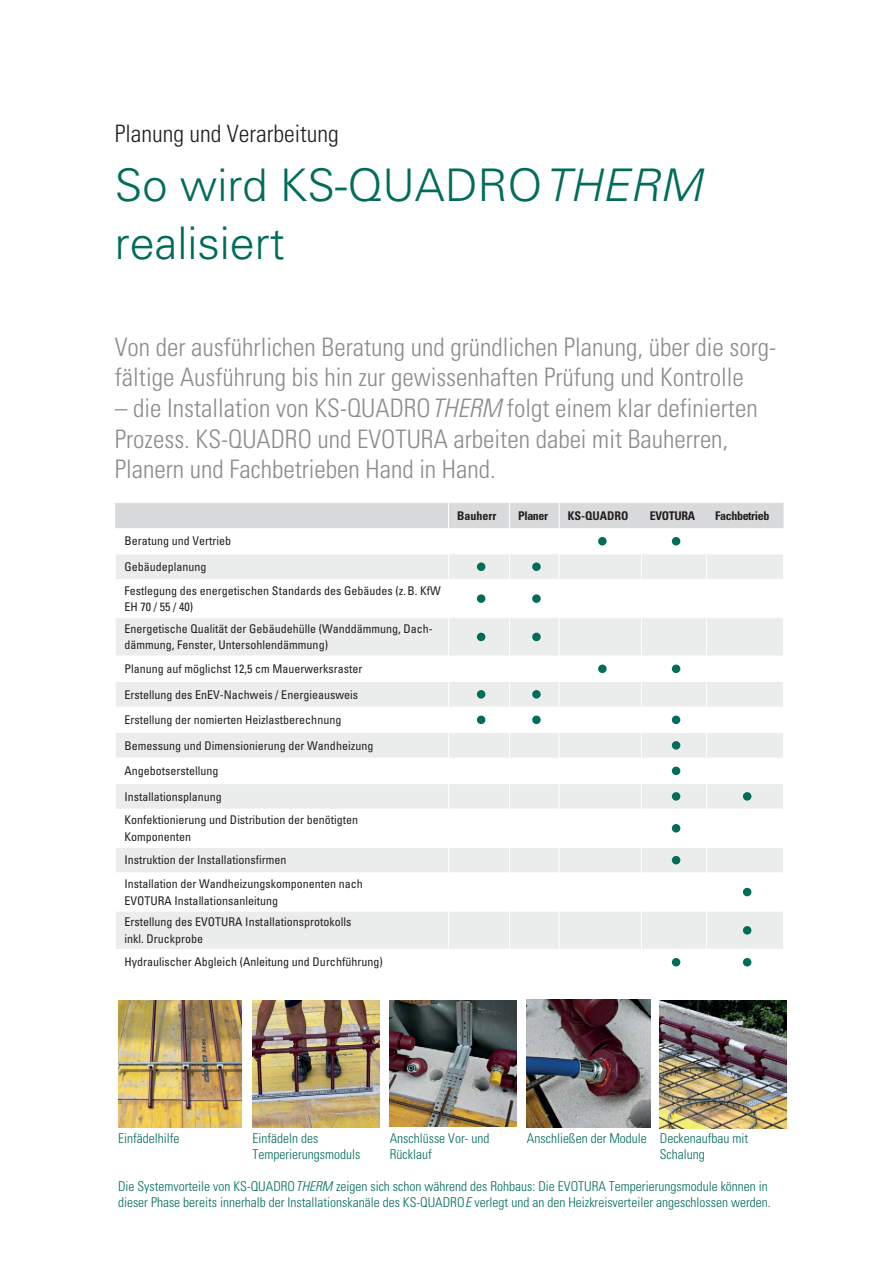
<style>
.page{position:relative;width:872px;height:1263px;background:#fff}
.page>*{position:absolute;margin:0;border:0;box-sizing:border-box;transform-origin:0 0}
.t1{font:300 45px/58.5px "Univers LT";color:#006c5a}
.t2{font:300 condensed 25.5px/30.6px "Univers LT";color:#8a8c8e}
.t3{font:300 condensed 24px "Univers LT";color:#231f20}
.t4{font:300 condensed 13.5px/16.2px "Univers LT";color:#006c5a}
.t5{font:condensed 12px/25.5px "Univers LT";color:#231f20}
.t6{font:700 condensed 12px "Univers LT";letter-spacing:-.03em;color:#231f20}
.t7{font:700 condensed 12px "Univers LT";color:#231f20}
.s1{font-style:italic}
</style>
<div class="page">
<img style="left:118px;top:1000px;width:123px;height:127px">
<img style="left:252px;top:1000px;width:127px;height:127px">
<hr style="left:390px;top:1127px;width:127px;height:1px;background:#e6e7e8">
<img style="left:390px;top:1000px;width:127px;height:127px">
<img style="left:527px;top:1000px;width:123px;height:127px">
<img style="left:660px;top:1000px;width:126px;height:128px">
<svg style="left:116px;top:595px;width:667px;height:60px;fill:#ebecec"></svg>
<svg style="left:116px;top:665px;width:667px;height:302px"></svg>
<hr style="left:115px;top:617px;width:333px;height:1px;background:#fff">
<hr style="left:449px;top:617px;width:60px;height:1px;background:#fff">
<hr style="left:510px;top:617px;width:49px;height:1px;background:#fff">
<hr style="left:641px;top:580px;width:1px;height:37px;background:#fff">
<hr style="left:706px;top:580px;width:1px;height:37px;background:#fff">
<hr style="left:559px;top:617px;width:147px;height:1px;background:#fff">
<hr style="left:706px;top:617px;width:77px;height:1px;background:#fff">
<hr style="left:115px;top:681px;width:333px;height:1px;background:#fff">
<hr style="left:115px;top:707px;width:333px;height:1px;background:#fff">
<hr style="left:449px;top:681px;width:60px;height:1px;background:#fff">
<hr style="left:449px;top:707px;width:60px;height:1px;background:#fff">
<hr style="left:510px;top:681px;width:49px;height:1px;background:#fff">
<hr style="left:510px;top:707px;width:49px;height:1px;background:#fff">
<hr style="left:641px;top:618px;width:1px;height:38px;background:#fff">
<hr style="left:706px;top:618px;width:1px;height:38px;background:#fff">
<hr style="left:641px;top:809px;width:1px;height:38px;background:#fff">
<hr style="left:706px;top:809px;width:1px;height:38px;background:#fff">
<hr style="left:641px;top:873px;width:1px;height:38px;background:#fff">
<hr style="left:706px;top:873px;width:1px;height:38px;background:#fff">
<svg style="left:641px;top:950px;width:1px;height:17px"></svg>
<svg style="left:706px;top:950px;width:1px;height:17px"></svg>
<hr style="left:559px;top:681px;width:147px;height:1px;background:#fff">
<hr style="left:706px;top:681px;width:77px;height:1px;background:#fff">
<hr style="left:559px;top:707px;width:147px;height:1px;background:#fff">
<hr style="left:706px;top:707px;width:77px;height:1px;background:#fff">
<svg style="left:115px;top:503px;width:669px;height:76px"></svg>
<hr style="left:448px;top:579px;width:1px;height:39px;background:#fff">
<hr style="left:509px;top:579px;width:1px;height:39px;background:#fff">
<hr style="left:559px;top:579px;width:1px;height:39px;background:#fff">
<hr style="left:448px;top:618px;width:1px;height:38px;background:#fff">
<hr style="left:509px;top:618px;width:1px;height:38px;background:#fff">
<hr style="left:559px;top:618px;width:1px;height:38px;background:#fff">
<hr style="left:448px;top:809px;width:1px;height:38px;background:#fff">
<hr style="left:509px;top:809px;width:1px;height:38px;background:#fff">
<hr style="left:559px;top:809px;width:1px;height:38px;background:#fff">
<hr style="left:448px;top:873px;width:1px;height:38px;background:#fff">
<hr style="left:509px;top:873px;width:1px;height:38px;background:#fff">
<hr style="left:559px;top:873px;width:1px;height:38px;background:#fff">
<svg style="left:448px;top:950px;width:1px;height:17px"></svg>
<svg style="left:509px;top:950px;width:1px;height:17px"></svg>
<svg style="left:559px;top:950px;width:1px;height:17px"></svg>
<hr style="left:115px;top:732px;width:591px;height:1px;background:#fff">
<hr style="left:706px;top:732px;width:78px;height:1px;background:#fff">
<hr style="left:115px;top:758px;width:591px;height:1px;background:#fff">
<hr style="left:706px;top:758px;width:78px;height:1px;background:#fff">
<hr style="left:115px;top:783px;width:591px;height:1px;background:#fff">
<hr style="left:706px;top:783px;width:78px;height:1px;background:#fff">
<svg style="left:448px;top:665px;width:1px;height:144px"></svg>
<svg style="left:509px;top:665px;width:1px;height:144px"></svg>
<svg style="left:559px;top:665px;width:1px;height:144px"></svg>
<svg style="left:641px;top:665px;width:1px;height:144px"></svg>
<svg style="left:706px;top:665px;width:1px;height:144px"></svg>
<hr style="left:115px;top:809px;width:591px;height:1px;background:#fff">
<hr style="left:706px;top:809px;width:78px;height:1px;background:#fff">
<hr style="left:115px;top:847px;width:591px;height:1px;background:#fff">
<hr style="left:706px;top:847px;width:78px;height:1px;background:#fff">
<svg style="left:448px;top:848px;width:1px;height:25px"></svg>
<svg style="left:509px;top:848px;width:1px;height:25px"></svg>
<svg style="left:559px;top:848px;width:1px;height:25px"></svg>
<svg style="left:641px;top:848px;width:1px;height:25px"></svg>
<svg style="left:706px;top:848px;width:1px;height:25px"></svg>
<hr style="left:115px;top:873px;width:591px;height:1px;background:#fff">
<hr style="left:706px;top:873px;width:78px;height:1px;background:#fff">
<hr style="left:115px;top:911px;width:591px;height:1px;background:#fff">
<hr style="left:706px;top:911px;width:78px;height:1px;background:#fff">
<hr style="left:448px;top:911px;width:1px;height:38px;background:#fff">
<hr style="left:509px;top:911px;width:1px;height:38px;background:#fff">
<hr style="left:559px;top:911px;width:1px;height:38px;background:#fff">
<hr style="left:641px;top:911px;width:1px;height:38px;background:#fff">
<hr style="left:706px;top:911px;width:1px;height:38px;background:#fff">
<hr style="left:115px;top:949px;width:591px;height:1px;background:#fff">
<hr style="left:706px;top:949px;width:78px;height:1px;background:#fff">
<div style="left:598px;top:537px;width:8px;height:8px;background:#006c5a;border-radius:50%"></div>
<div style="left:672px;top:537px;width:8px;height:8px;background:#006c5a;border-radius:50%"></div>
<div style="left:477px;top:562px;width:8px;height:9px;background:#006c5a;border-radius:50%"></div>
<div style="left:532px;top:562px;width:9px;height:9px;background:#006c5a;border-radius:50%"></div>
<div style="left:477px;top:594px;width:8px;height:9px;background:#006c5a;border-radius:50%"></div>
<div style="left:532px;top:594px;width:9px;height:9px;background:#006c5a;border-radius:50%"></div>
<div style="left:477px;top:633px;width:8px;height:8px;background:#006c5a;border-radius:50%"></div>
<div style="left:532px;top:633px;width:9px;height:8px;background:#006c5a;border-radius:50%"></div>
<div style="left:598px;top:664px;width:8px;height:9px;background:#006c5a;border-radius:50%"></div>
<div style="left:672px;top:664px;width:8px;height:9px;background:#006c5a;border-radius:50%"></div>
<div style="left:477px;top:690px;width:8px;height:8px;background:#006c5a;border-radius:50%"></div>
<div style="left:532px;top:690px;width:9px;height:8px;background:#006c5a;border-radius:50%"></div>
<div style="left:477px;top:716px;width:8px;height:8px;background:#006c5a;border-radius:50%"></div>
<div style="left:532px;top:716px;width:9px;height:8px;background:#006c5a;border-radius:50%"></div>
<div style="left:672px;top:716px;width:8px;height:8px;background:#006c5a;border-radius:50%"></div>
<div style="left:672px;top:741px;width:8px;height:9px;background:#006c5a;border-radius:50%"></div>
<div style="left:672px;top:767px;width:8px;height:8px;background:#006c5a;border-radius:50%"></div>
<div style="left:672px;top:792px;width:8px;height:9px;background:#006c5a;border-radius:50%"></div>
<div style="left:743px;top:792px;width:8px;height:9px;background:#006c5a;border-radius:50%"></div>
<div style="left:672px;top:824px;width:8px;height:8px;background:#006c5a;border-radius:50%"></div>
<div style="left:672px;top:856px;width:8px;height:8px;background:#006c5a;border-radius:50%"></div>
<div style="left:743px;top:888px;width:8px;height:8px;background:#006c5a;border-radius:50%"></div>
<div style="left:743px;top:926px;width:8px;height:8px;background:#006c5a;border-radius:50%"></div>
<div style="left:672px;top:958px;width:8px;height:8px;background:#006c5a;border-radius:50%"></div>
<div style="left:743px;top:958px;width:8px;height:8px;background:#006c5a;border-radius:50%"></div>
<h3 class="t3" style="left:115px;top:122px;width:225px">Planung und Verarbeitung</h3>
<h1 class="t1" style="left:115px;top:158px;width:588px">So wird KS-QUADRO <span class="s1">THERM </span>realisiert</h1>
<h2 class="t2" style="left:115px;top:333px;width:663px">Von der ausführlichen Beratung und gründlichen Planung, über die sorg&shy;fältige Ausführung bis hin zur gewissenhaften Prüfung und Kontrolle</h2>
<h2 class="t2" style="left:115px;top:394px;width:644px">– die Installation von KS-QUADRO <span class="s1">THERM</span> folgt einem klar definierten<br>Prozess. KS-QUADRO und EVOTURA arbeiten dabei mit Bauherren,<br>Planern und Fachbetrieben Hand in Hand.</h2>
<p class="t5" style="left:125px;top:529px;width:108px">Beratung und Vertrieb<br>Gebäudeplanung</p>
<p class="t5" style="left:125px;top:583px;width:318px;line-height:16.5px">Festlegung des energetischen Standards des Gebäudes (z. B. KfW<br>EH 70 / 55 / 40)</p>
<p class="t5" style="left:125px;top:621px;width:309px;line-height:16.5px">Energetische Qualität der Gebäudehülle (Wanddämmung, Dach&shy;dämmung, Fenster, Untersohlendämmung)</p>
<p class="t5" style="left:125px;top:657px;width:250px">Planung auf möglichst 12,5 cm Mauerwerksraster Erstellung des EnEV-Nachweis / Energieausweis Erstellung der nomierten Heizlastberechnung Bemessung und Dimensionierung der Wandheizung Angebotserstellung<br>Installationsplanung</p>
<p class="t5" style="left:125px;top:812px;width:235px;line-height:16.5px">Konfektionierung und Distribution der benötigten<br>Komponenten</p>
<p class="t5" style="left:125px;top:849px;width:239px;line-height:23.7px">Instruktion der Installationsfirmen<br>Installation der Wandheizungskomponenten nach</p>
<p class="t5" style="left:125px;top:890px;width:228px;line-height:21.8px">EVOTURA Installationsanleitung<br>Erstellung des EVOTURA Installationsprotokolls</p>
<p class="t5" style="left:125px;top:927px;width:259px;line-height:23.7px">inkl. Druckprobe<br>Hydraulischer Abgleich (Anleitung und Durchführung)</p>
<p class="t7" style="left:457px;top:510px;width:41px">Bauherr</p>
<p class="t6" style="left:518px;top:510px;width:32px">Planer</p>
<p class="t7" style="left:567px;top:510px;width:62px">KS-QUADRO</p>
<p class="t6" style="left:650px;top:510px;width:47px">EVOTURA</p>
<p class="t6" style="left:715px;top:510px;width:56px">Fachbetrieb</p>
<p class="t4" style="left:118px;top:1131px;width:63px">Einfädelhilfe</p>
<p class="t4" style="left:252px;top:1131px;width:109px">Einfädeln des<br>Temperierungsmoduls</p>
<p class="t4" style="left:390px;top:1131px;width:101px">Anschlüsse Vor- und<br>Rücklauf</p>
<p class="t4" style="left:660px;top:1131px;width:90px;text-indent:-133px">Anschließen der Module Deckenaufbau mit<br>Schalung</p>
<p class="t4" style="left:118px;top:1178px;width:654px">Die Systemvorteile von KS-QUADRO <span class="s1">THERM</span> zeigen sich schon während des Rohbaus: Die EVOTURA Temperierungsmodule können in dieser Phase bereits innerhalb der Installationskanäle des KS-QUADRO <span class="s1">E</span> verlegt und an den Heizkreisverteiler angeschlossen werden.</p>
</div>
